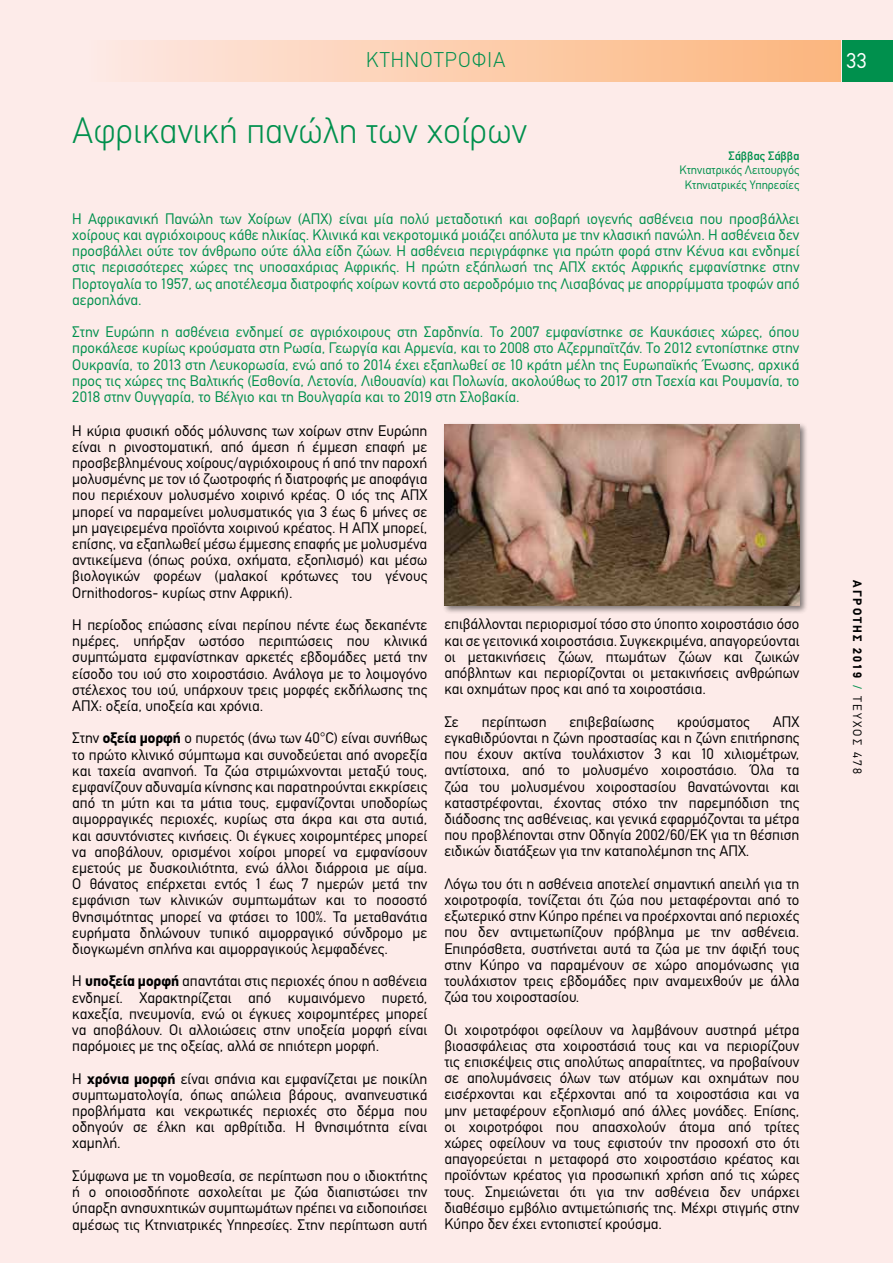
<style>
.page{position:relative;width:893px;height:1263px;background:#fde8e6}
.page>*{position:absolute;margin:0;border:0;box-sizing:border-box;transform-origin:0 0}
.t1{font:300 36px "CF Din";color:#00904d}
.t2{font:300 21px "CF Din";letter-spacing:.05em;color:#00904d}
.t3{font:21px "CF Din";color:#fff}
.t4{font:15px/16.2px "CF Din";color:#000;text-align:justify}
.t5{font:15px/16.2px "CF Din";color:#00904d;text-align:justify}
.t6{font:12px/14.4px "CF Din";color:#00904d;text-align:center}
.t7{font:700 12px "CF Din";letter-spacing:.175em;color:#000}
.t8{font:12px "CF Din";color:#00904d}
.s1{font-weight:700}
.s2{font-weight:400;color:#00904d}
.s3{font-weight:400}
</style>
<div class="page">
<div style="left:842px;top:40px;width:51px;height:41px;background:#00904d"></div>
<div style="left:85px;top:40px;width:756px;height:41px;background:linear-gradient(to right,#fde8e4,#fbb67c)"></div>
<div style="left:442px;top:422px;width:366px;height:192px;background:#000;opacity:.5"></div>
<img style="left:444px;top:425px;width:355px;height:180px">
<h2 class="t2" style="left:366px;top:48px;width:141px">ΚΤΗΝΟΤΡΟΦΙΑ</h2>
<h1 class="t1" style="left:72px;top:111px;width:456px">Αφρικανική πανώλη των χοίρων</h1>
<p class="t8" style="left:728px;top:149px;width:72px">Σάββας Σάββα</p>
<p class="t6" style="left:679px;top:163px;width:121px">Κτηνιατρικός Λειτουργός<br>Κτηνιατρικές Υπηρεσίες</p>
<p class="t5" style="left:72px;top:211px;width:729px">Η Αφρικανική Πανώλη των Χοίρων (ΑΠΧ) είναι μία πολύ μεταδοτική και σοβαρή ιογενής ασθένεια που προσβάλλει χοίρους και αγριόχοιρους κάθε ηλικίας. Kλινικά και νεκροτομικά μοιάζει απόλυτα με την κλασική πανώλη. Η ασθένεια δεν προσβάλλει ούτε τον άνθρωπο ούτε άλλα είδη ζώων. Η ασθένεια περιγράφηκε για πρώτη φορά στην Κένυα και ενδημεί στις περισσότερες χώρες της υποσαχάριας Αφρικής. Η πρώτη εξάπλωσή της ΑΠΧ εκτός Αφρικής εμφανίστηκε στην Πορτογαλία το 1957, ως αποτέλεσμα διατροφής χοίρων κοντά στο αεροδρόμιο της Λισαβόνας με απορρίμματα τροφών από αεροπλάνα.</p>
<p class="t5" style="left:72px;top:324px;width:729px">Στην Ευρώπη η ασθένεια ενδημεί σε αγριόχοιρους στη Σαρδηνία. Το 2007 εμφανίστηκε σε Καυκάσιες χώρες, όπου προκάλεσε κυρίως κρούσματα στη Ρωσία, Γεωργία και Αρμενία, και το 2008 στο Αζερμπαϊτζάν. Το 2012 εντοπίστηκε στην Ουκρανία, το 2013 στη Λευκορωσία, ενώ από το 2014 έχει εξαπλωθεί σε 10 κράτη μέλη της Ευρωπαϊκής Ένωσης, αρχικά προς τις χώρες της Βαλτικής (Εσθονία, Λετονία, Λιθουανία) και Πολωνία, ακολούθως το 2017 στη Τσεχία και Ρουμανία, το 2018 στην Ουγγαρία, το Βέλγιο και τη Βουλγαρία και το 2019 στη Σλοβακία.</p>
<p class="t4" style="left:72px;top:422px;width:357px">Η κύρια φυσική οδός μόλυνσης των χοίρων στην Ευρώπη είναι η ρινοστοματική, από άμεση ή έμμεση επαφή με προσβεβλημένους χοίρους/αγριόχοιρους ή από την παροχή μολυσμένης με τον ιό ζωοτροφής ή διατροφής με αποφάγια που περιέχουν μολυσμένο χοιρινό κρέας. Ο ιός της ΑΠΧ μπορεί να παραμείνει μολυσματικός για 3 έως 6 μήνες σε μη μαγειρεμένα προϊόντα χοιρινού κρέατος. Η ΑΠΧ μπορεί, επίσης, να εξαπλωθεί μέσω έμμεσης επαφής με μολυσμένα αντικείμενα (όπως ρούχα, οχήματα, εξοπλισμό) και μέσω βιολογικών φορέων (μαλακοί κρότωνες του γένους Ornithodoros- κυρίως στην Αφρική).</p>
<p class="t4" style="left:72px;top:617px;width:357px">Η περίοδος επώασης είναι περίπου πέντε έως δεκαπέντε ημέρες, υπήρξαν ωστόσο περιπτώσεις που κλινικά συμπτώματα εμφανίστηκαν αρκετές εβδομάδες μετά την είσοδο του ιού στο χοιροστάσιο. Ανάλογα με το λοιμογόνο στέλεχος του ιού, υπάρχουν τρεις μορφές εκδήλωσης της ΑΠΧ: οξεία, υποξεία και χρόνια.</p>
<p class="t4" style="left:72px;top:730px;width:357px">Στην <span class="s1">οξεία μορφή</span> ο πυρετός (άνω των 40°C) είναι συνήθως το πρώτο κλινικό σύμπτωμα και συνοδεύεται από ανορεξία και ταχεία αναπνοή. Τα ζώα στριμώχνονται μεταξύ τους, εμφανίζουν αδυναμία κίνησης και παρατηρούνται εκκρίσεις από τη μύτη και τα μάτια τους, εμφανίζονται υποδορίως αιμορραγικές περιοχές, κυρίως στα άκρα και στα αυτιά, και ασυντόνιστες κινήσεις. Οι έγκυες χοιρομητέρες μπορεί να αποβάλουν, ορισμένοι χοίροι μπορεί να εμφανίσουν εμετούς με δυσκοιλιότητα, ενώ άλλοι διάρροια με αίμα.<br>Ο θάνατος επέρχεται εντός 1 έως 7 ημερών μετά την εμφάνιση των κλινικών συμπτωμάτων και το ποσοστό θνησιμότητας μπορεί να φτάσει το 100%. Τα μεταθανάτια ευρήματα δηλώνουν τυπικό αιμορραγικό σύνδρομο με διογκωμένη σπλήνα και αιμορραγικούς λεμφαδένες.</p>
<p class="t4" style="left:72px;top:973px;width:357px">Η <span class="s1">υποξεία μορφή</span> απαντάται στις περιοχές όπου η ασθένεια ενδημεί. Χαρακτηρίζεται από κυμαινόμενο πυρετό, καχεξία, πνευμονία, ενώ οι έγκυες χοιρομητέρες μπορεί να αποβάλουν. Οι αλλοιώσεις στην υποξεία μορφή είναι παρόμοιες με της οξείας, αλλά σε ηπιότερη μορφή.</p>
<p class="t4" style="left:72px;top:1070px;width:357px">Η <span class="s1">χρόνια μορφή</span> είναι σπάνια και εμφανίζεται με ποικίλη συμπτωματολογία, όπως απώλεια βάρους, αναπνευστικά προβλήματα και νεκρωτικές περιοχές στο δέρμα που οδηγούν σε έλκη και αρθρίτιδα. Η θνησιμότητα είναι χαμηλή.</p>
<p class="t4" style="left:72px;top:1168px;width:357px">Σύμφωνα με τη νομοθεσία, σε περίπτωση που ο ιδιοκτήτης ή ο οποιοσδήποτε ασχολείται με ζώα διαπιστώσει την ύπαρξη ανησυχητικών συμπτωμάτων πρέπει να ειδοποιήσει αμέσως τις Κτηνιατρικές Υπηρεσίες. Στην περίπτωση αυτή</p>
<p class="t4" style="left:444px;top:616px;width:357px">επιβάλλονται περιορισμοί τόσο στο ύποπτο χοιροστάσιο όσο και σε γειτονικά χοιροστάσια. Συγκεκριμένα, απαγορεύονται οι μετακινήσεις ζώων, πτωμάτων ζώων και ζωικών απόβλητων και περιορίζονται οι μετακινήσεις ανθρώπων και οχημάτων προς και από τα χοιροστάσια.</p>
<p class="t4" style="left:444px;top:713px;width:16px">Σε</p>
<p class="t4" style="left:482px;top:713px;width:66px">περίπτωση</p>
<p class="t4" style="left:569px;top:713px;width:86px">επιβεβαίωσης</p>
<p class="t4" style="left:677px;top:713px;width:74px">κρούσματος</p>
<p class="t4" style="left:444px;top:713px;width:357px;text-indent:329px">ΑΠΧ εγκαθιδρύονται η ζώνη προστασίας και η ζώνη επιτήρησης που έχουν ακτίνα τουλάχιστον 3 και 10 χιλιομέτρων, αντίστοιχα, από το μολυσμένο χοιροστάσιο. Όλα τα ζώα του μολυσμένου χοιροστασίου θανατώνονται και καταστρέφονται, έχοντας στόχο την παρεμπόδιση της διάδοσης της ασθένειας, και γενικά εφαρμόζονται τα μέτρα που προβλέπονται στην Οδηγία 2002/60/ΕΚ για τη θέσπιση ειδικών διατάξεων για την καταπολέμηση της ΑΠΧ.</p>
<p class="t4" style="left:444px;top:875px;width:357px">Λόγω του ότι η ασθένεια αποτελεί σημαντική απειλή για τη χοιροτροφία, τονίζεται ότι ζώα που μεταφέρονται από το εξωτερικό στην Κύπρο πρέπει να προέρχονται από περιοχές που δεν αντιμετωπίζουν πρόβλημα με την ασθένεια.<br>Επιπρόσθετα, συστήνεται αυτά τα ζώα με την άφιξή τους στην Κύπρο να παραμένουν σε χώρο απομόνωσης για τουλάχιστον τρεις εβδομάδες πριν αναμειχθούν με άλλα ζώα του χοιροστασίου.</p>
<p class="t4" style="left:444px;top:1021px;width:357px">Οι χοιροτρόφοι οφείλουν να λαμβάνουν αυστηρά μέτρα βιοασφάλειας στα χοιροστάσιά τους και να περιορίζουν τις επισκέψεις στις απολύτως απαραίτητες, να προβαίνουν σε απολυμάνσεις όλων των ατόμων και οχημάτων που εισέρχονται και εξέρχονται από τα χοιροστάσια και να μην μεταφέρουν εξοπλισμό από άλλες μονάδες. Επίσης, οι χοιροτρόφοι που απασχολούν άτομα από τρίτες χώρες οφείλουν να τους εφιστούν την προσοχή στο ότι απαγορεύεται η μεταφορά στο χοιροστάσιο κρέατος και προϊόντων κρέατος για προσωπική χρήση από τις χώρες τους. Σημειώνεται ότι για την ασθένεια δεν υπάρχει διαθέσιμο εμβόλιο αντιμετώπισής της. Μέχρι στιγμής στην Κύπρο δεν έχει εντοπιστεί κρούσμα.</p>
<h2 class="t3" style="left:846px;top:49px;width:22px">33</h2>
<p class="t7" style="left:864px;top:580px;width:195px;rotate:90deg">AΓΡΟΤΗΣ 2019 <span class="s2">/</span> <span class="s3">TEΥΧΟΣ 478</span></p>
</div>
